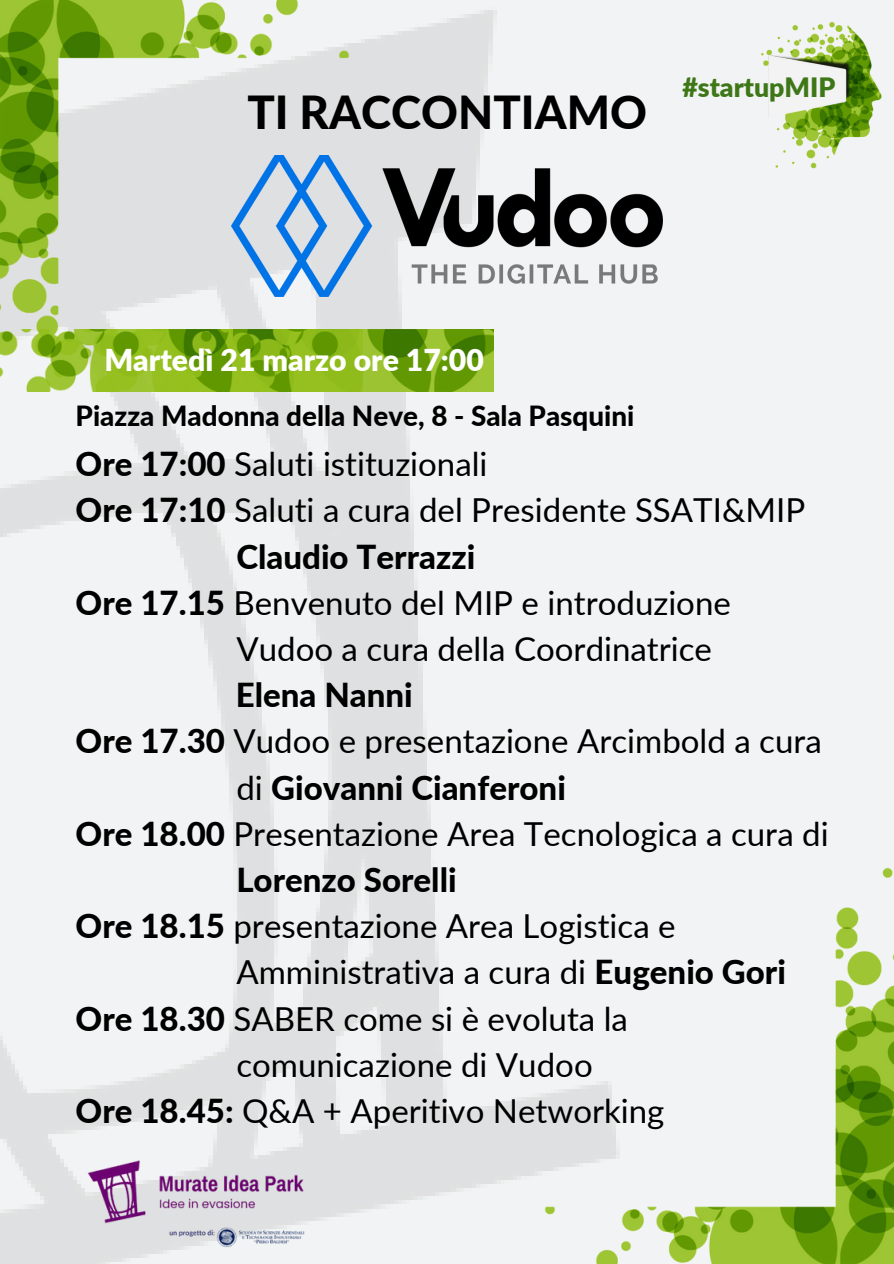
<style>
.page{position:relative;width:894px;height:1264px;background:#fff}
.page>*{position:absolute;margin:0;border:0;box-sizing:border-box;transform-origin:0 0}
.t1{font:800 45.6px "Lato";color:#000}
.t2{font:33px "Lato";color:#000}
.t3{font:800 33px "Lato";color:#000}
.t4{font:900 30.15px "Lato";color:#fff}
.t5{font:800 27.75px "Lato";color:#000}
.t6{font:900 26.7px "Lato";color:#3e7718}
.s1{font-weight:800}
.s2{font-weight:400}
</style>
<div class="page">
<div style="left:0;top:0;width:893px;height:1263px;background:#f2f3f4"></div>
<img style="left:0;top:10px;width:497px;height:1253px">
<img style="left:761px;top:28px;width:121px;height:141px">
<img style="left:768px;top:21px;width:83px;height:130px">
<img style="left:0;top:0;width:445px;height:330px">
<img style="left:448px;top:819px;width:445px;height:444px">
<img style="left:76px;top:1147px;width:237px;height:110px">
<img style="left:231px;top:155px;width:431px;height:141px">
<img style="left:0;top:330px;width:493px;height:62px">
<h1 class="t1" style="left:247px;top:84px;width:401px">TI RACCONTIAMO</h1>
<p class="t6" style="left:682px;top:70px;width:155px">#startupMIP</p>
<p class="t4" style="left:104px;top:341px;width:381px">Martedì 21 marzo ore 17:00</p>
<p class="t5" style="left:76px;top:399px;width:560px">Piazza Madonna della Neve, 8 - Sala Pasquini</p>
<p class="t2" style="left:76px;top:443px;width:413px"><span class="s1">Ore 17:00</span> Saluti istituzionali</p>
<p class="t2" style="left:76px;top:490px;width:731px"><span class="s1">Ore 17:10</span> Saluti a cura del Presidente SSATI&amp;MIP</p>
<p class="t3" style="left:236px;top:536px;width:240px">Claudio Terrazzi</p>
<p class="t2" style="left:76px;top:582px;width:656px"><span class="s1">Ore 17.15</span> Benvenuto del MIP e introduzione</p>
<p class="t2" style="left:236px;top:628px;width:477px">Vudoo a cura della Coordinatrice</p>
<p class="t3" style="left:236px;top:674px;width:178px">Elena Nanni</p>
<p class="t2" style="left:76px;top:720px;width:747px"><span class="s1">Ore 17.30</span> Vudoo e presentazione Arcimbold a cura</p>
<p class="t3" style="left:236px;top:767px;width:331px"><span class="s2">di</span> Giovanni Cianferoni</p>
<p class="t2" style="left:76px;top:813px;width:754px"><span class="s1">Ore 18.00</span> Presentazione Area Tecnologica a cura di</p>
<p class="t3" style="left:236px;top:859px;width:222px">Lorenzo Sorelli</p>
<p class="t2" style="left:76px;top:905px;width:601px"><span class="s1">Ore 18.15</span> presentazione Area Logistica e</p>
<p class="t2" style="left:236px;top:951px;width:551px">Amministrativa a cura di <span class="s1">Eugenio Gori</span></p>
<p class="t2" style="left:76px;top:997px;width:553px"><span class="s1">Ore 18.30</span> SABER come si è evoluta la</p>
<p class="t2" style="left:236px;top:1044px;width:358px">comunicazione di Vudoo</p>
<p class="t2" style="left:76px;top:1090px;width:590px"><span class="s1">Ore 18.45:</span> Q&amp;A + Aperitivo Networking</p>
</div>
